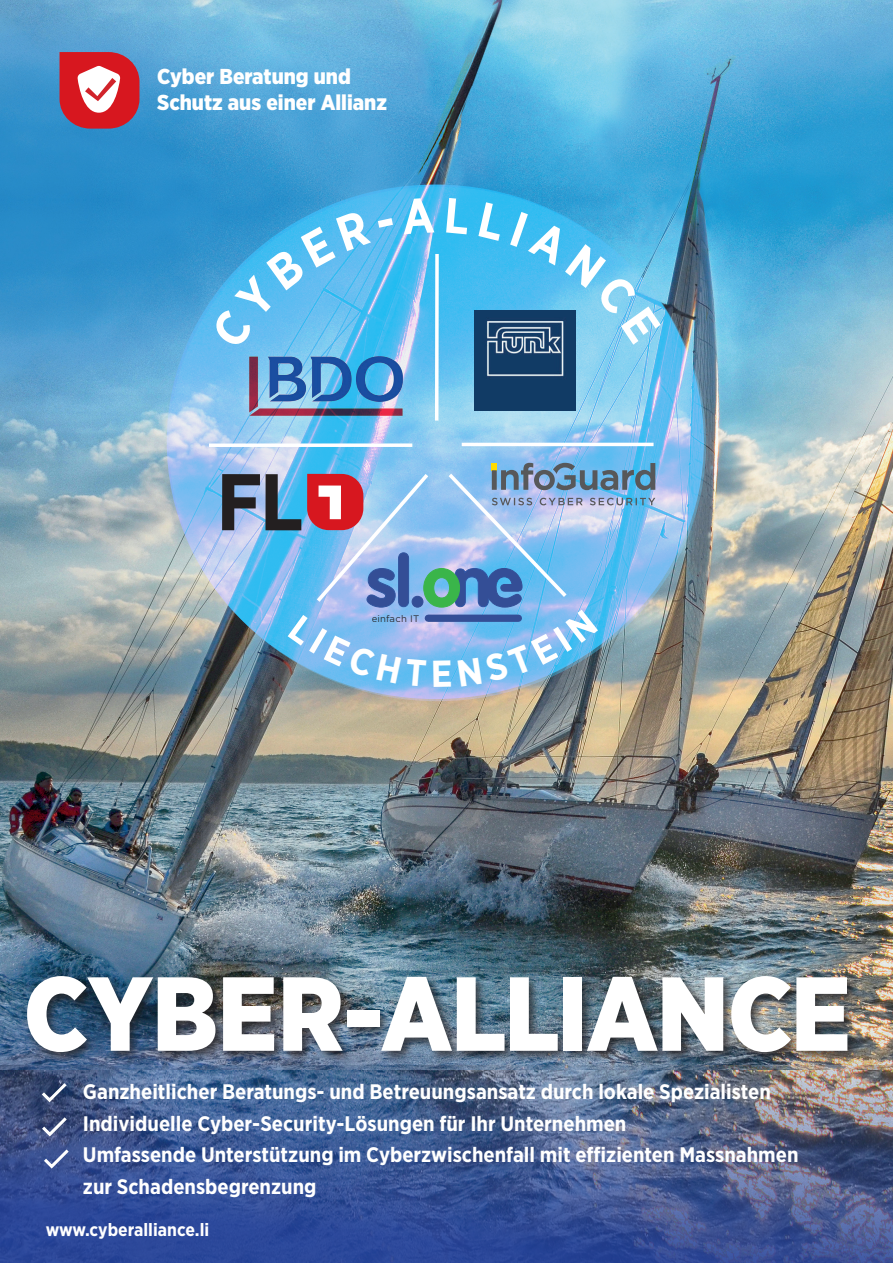
<style>
.page{position:relative;width:893px;height:1263px;background:#fff}
.page>*{position:absolute;margin:0;border:0;box-sizing:border-box;transform-origin:0 0}
.t1{font:900 105px "Gotham Narrow";letter-spacing:-.01em;color:#fff}
.t2{font:900 21.6px/26px "Gotham Narrow";color:#fff}
.t3{font:700 21px/31.5px "Gotham Narrow";color:#fff}
.t4{font:700 18px "Gotham Narrow";color:#fff}
.t5{font:9.6px "Gotham";letter-spacing:.02em;color:#231f20}
</style>
<div class="page">
<img style="left:0;top:0;width:893px;height:933px">
<img style="left:0;top:933px;width:893px;height:330px">
<svg style="left:41px;top:1082px;width:27px;height:21px"></svg>
<svg style="left:41px;top:1116px;width:27px;height:21px"></svg>
<svg style="left:43px;top:1148px;width:27px;height:21px"></svg>
<div style="left:24px;top:973px;width:835px;height:91px;background:#231f20;opacity:.75"></div>
<svg style="left:60px;top:52px;width:79px;height:77px"></svg>
<svg style="left:169px;top:187px;width:537px;height:514px;background:#7cc4ef"></svg>
<svg style="left:209px;top:443px;width:203px;height:4px"></svg>
<hr style="left:462px;top:443px;width:192px;height:3px;background:#fff">
<img style="left:474px;top:311px;width:101px;height:99px">
<svg style="left:435px;top:254px;width:4px;height:167px"></svg>
<img style="left:237px;top:341px;width:178px;height:87px">
<svg style="left:210px;top:210px;width:161px;height:140px;background:#52b5ea"></svg>
<svg style="left:378px;top:218px;width:15px;height:10px"></svg>
<svg style="left:402px;top:198px;width:32px;height:36px"></svg>
<svg style="left:446px;top:198px;width:24px;height:36px"></svg>
<svg style="left:478px;top:202px;width:183px;height:143px;background:#51b1de"></svg>
<svg style="left:222px;top:463px;width:433px;height:224px;background:#7eacd4"></svg>
<p class="t2" style="left:157px;top:63px;width:231px">Cyber Beratung und<br>Schutz aus einer Allianz</p>
<p class="t5" style="left:371px;top:612px;width:49px">einfach IT</p>
<h1 class="t1" style="left:24px;top:944px;width:828px">CYBER-ALLIANCE</h1>
<p class="t3" style="left:83px;top:1076px;width:717px">Ganzheitlicher Beratungs- und Betreuungsansatz durch lokale Spezialisten Individuelle Cyber-Security-Lösungen für Ihr Unternehmen<br>Umfassende Unterstützung im Cyberzwischenfall mit effizienten Massnahmen zur Schadensbegrenzung</p>
<p class="t4" style="left:46px;top:1218px;width:165px">www.cyberalliance.li</p>
</div>
